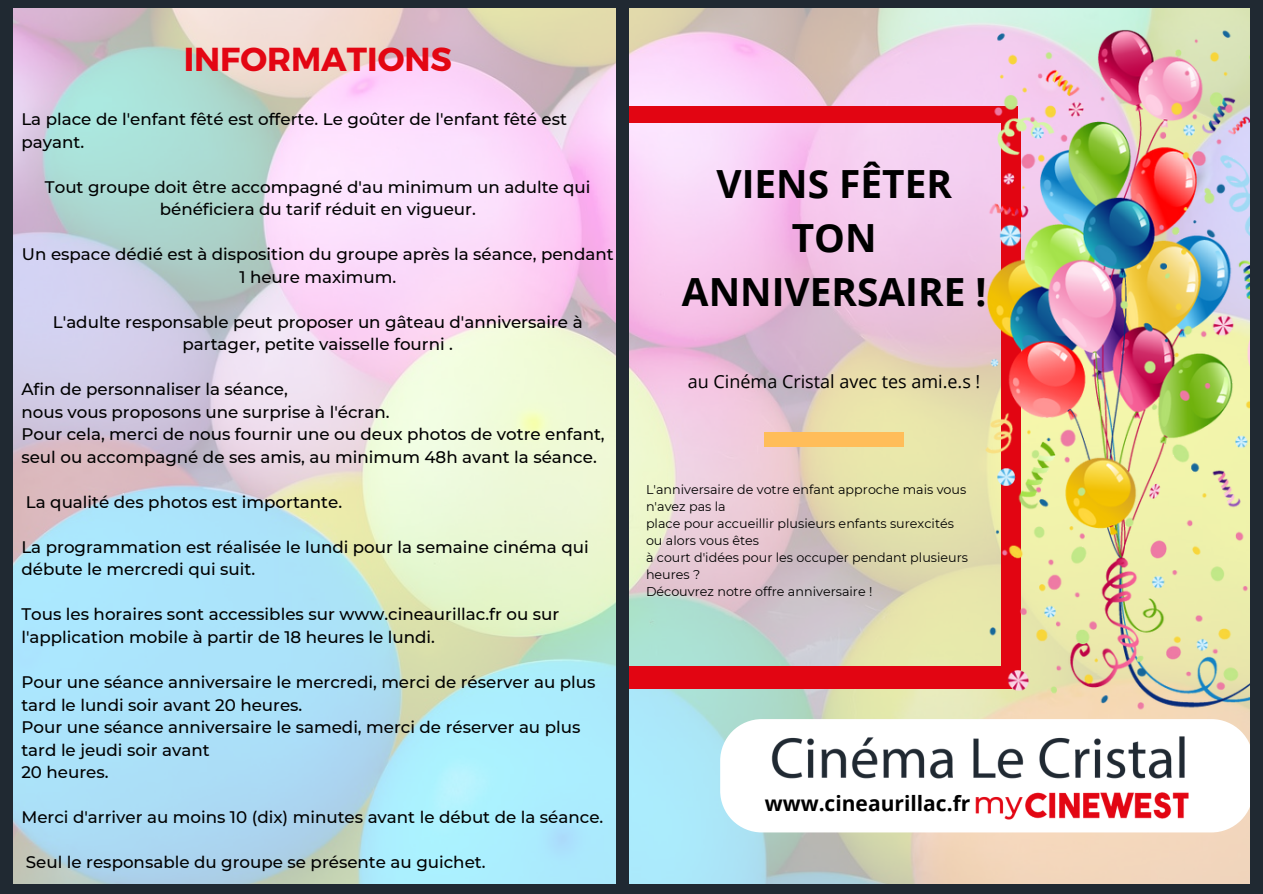
<style>
.page{position:relative;width:1263px;height:894px;background:#fff}
.page>*{position:absolute;margin:0;border:0;box-sizing:border-box;transform-origin:0 0}
.t1{font:700 38.85px/54.2px "Open Sans";color:#000;text-align:center}
.t2{font:700 33.15px "Montserrat";color:#e30613}
.t3{font:700 21px "Open Sans";color:#000}
.t4{font:18px "Open Sans";color:#000}
.t5{font:500 16.65px/22.5px "Montserrat";color:#000}
.t6{font:12.75px/17px "Montserrat";color:#000}
</style>
<div class="page">
<img style="left:12px;top:8px;width:1239px;height:875px">
<div style="left:629px;top:107px;width:388px;height:16px;background:#e20512"></div>
<div style="left:623px;top:666px;width:389px;height:22px;background:#e20512"></div>
<svg style="left:720px;top:718px;width:531px;height:114px"></svg>
<div style="left:765px;top:432px;width:139px;height:15px;background:#ffbd59"></div>
<img style="left:771px;top:729px;width:419px;height:126px">
<img style="left:972px;top:22px;width:279px;height:706px">
<div style="left:0;top:0;width:1263px;height:8px;background:#202932"></div>
<div style="left:0;top:883px;width:1263px;height:10px;background:#202932"></div>
<div style="left:616px;top:0;width:13px;height:883px;background:#202932"></div>
<div style="left:0;top:8px;width:12px;height:877px;background:#202932"></div>
<div style="left:1251px;top:8px;width:12px;height:885px;background:#202932"></div>
<h4 class="t2" style="left:184px;top:38px;width:270px">INFORMATIONS</h4>
<h4 class="t5" style="left:21px;top:108px;width:547px">La place de l'enfant fêté est offerte. Le goûter de l'enfant fêté est payant.</h4>
<h4 class="t5" style="left:45px;top:175px;width:547px;text-align:center">Tout groupe doit être accompagné d'au minimum un adulte qui bénéficiera du tarif réduit en vigueur.</h4>
<h4 class="t5" style="left:22px;top:243px;width:593px;text-align:center">Un espace dédié est à disposition du groupe après la séance, pendant<br>1 heure maximum.</h4>
<h4 class="t5" style="left:53px;top:310px;width:531px;text-align:center">L'adulte responsable peut proposer un gâteau d'anniversaire à partager, petite vaisselle fourni .</h4>
<h1 class="t5" style="left:21px;top:378px;width:585px">Afin de personnaliser la séance,<br>nous vous proposons une surprise à l'écran.<br>Pour cela, merci de nous fournir une ou deux photos de votre enfant, seul ou accompagné de ses amis, au minimum 48h avant la séance.</h1>
<h5 class="t5" style="left:26px;top:490px;width:318px">La qualité des photos est importante.</h5>
<p class="t5" style="left:21px;top:535px;width:569px">La programmation est réalisée le lundi pour la semaine cinéma qui débute le mercredi qui suit.</p>
<p class="t5" style="left:21px;top:603px;width:539px">Tous les horaires sont accessibles sur www.cineaurillac.fr ou sur l'application mobile à partir de 18 heures le lundi.</p>
<p class="t5" style="left:21px;top:670px;width:576px">Pour une séance anniversaire le mercredi, merci de réserver au plus tard le lundi soir avant 20 heures.<br>Pour une séance anniversaire le samedi, merci de réserver au plus tard le jeudi soir avant<br>20 heures.</p>
<p class="t5" style="left:21px;top:805px;width:583px">Merci d'arriver au moins 10 (dix) minutes avant le début de la séance.</p>
<h3 class="t5" style="left:26px;top:850px;width:461px">Seul le responsable du groupe se présente au guichet.</h3>
<h2 class="t1" style="left:682px;top:156px;width:306px">VIENS FÊTER<br>TON<br>ANNIVERSAIRE !</h2>
<h4 class="t4" style="left:688px;top:369px;width:294px">au Cinéma Cristal avec tes ami.e.s !</h4>
<h4 class="t6" style="left:646px;top:481px;width:322px">L'anniversaire de votre enfant approche mais vous n'avez pas la</h4>
<h4 class="t6" style="left:646px;top:515px;width:310px">place pour accueillir plusieurs enfants surexcités ou alors vous êtes</h4>
<h4 class="t6" style="left:646px;top:549px;width:324px">à court d'idées pour les occuper pendant plusieurs heures ?</h4>
<h4 class="t6" style="left:646px;top:583px;width:228px">Découvrez notre offre anniversaire !</h4>
<h4 class="t3" style="left:765px;top:788px;width:207px">www.cineaurillac.fr</h4>
</div>
